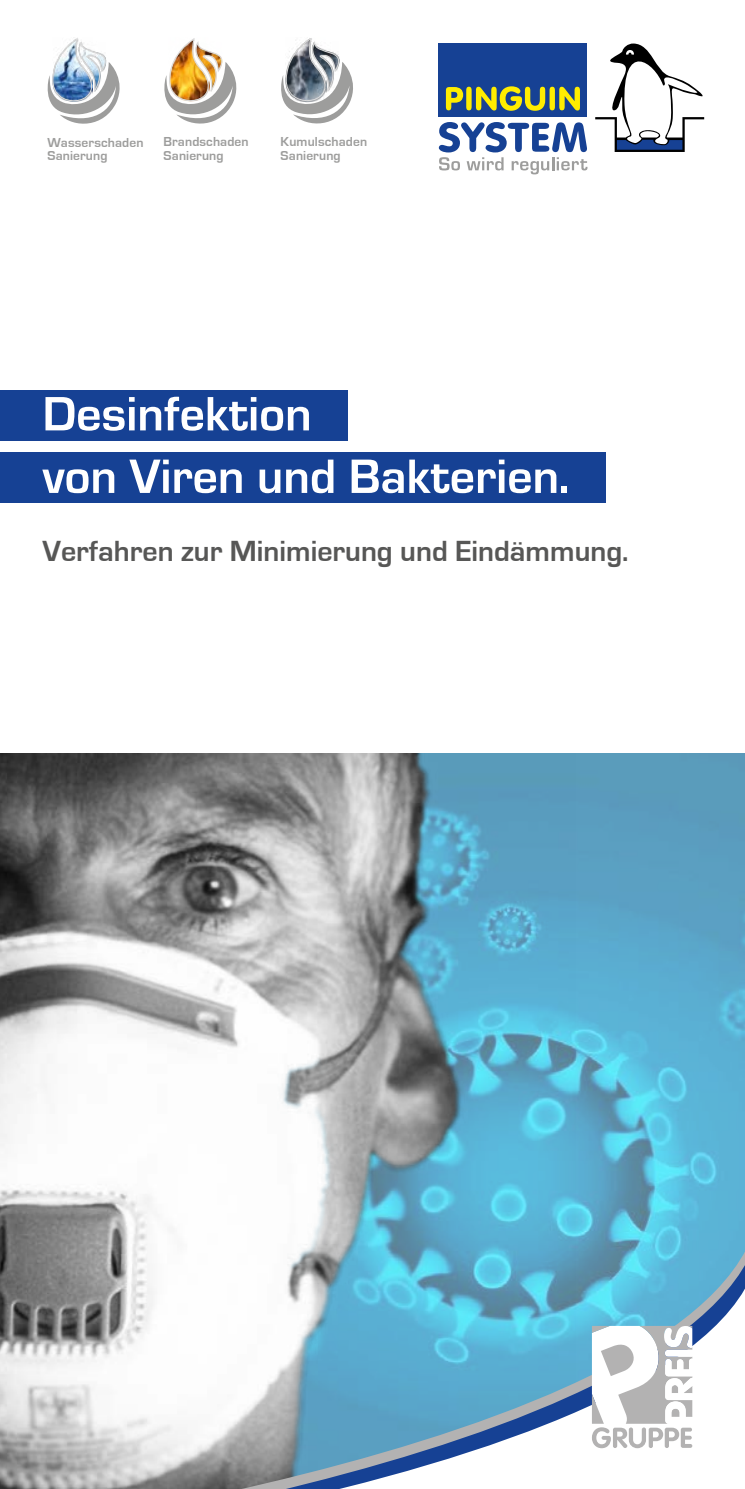
<style>
.page{position:relative;width:745px;height:1489px;background:#fff}
.page>*{position:absolute;margin:0;border:0;box-sizing:border-box;transform-origin:0 0}
.t1{font:700 50px/62.5px "Eurostile";color:#fff}
.t2{font:700 30px "Eurostile";color:#575756}
.t3{font:700 13.5px/13.2px "Eurostile";letter-spacing:.01em;color:#9d9d9c}
</style>
<div class="page">
<img style="left:575px;top:754px;width:169px;height:438px">
<div style="left:438px;top:43px;width:148px;height:74px;background:#164194"></div>
<svg style="left:445px;top:86px;width:134px;height:25px"></svg>
<svg style="left:595px;top:43px;width:108px;height:109px"></svg>
<svg style="left:438px;top:122px;width:149px;height:52px"></svg>
<img style="left:47px;top:38px;width:73px;height:86px">
<svg style="left:281px;top:38px;width:72px;height:86px"></svg>
<img style="left:164px;top:38px;width:73px;height:86px">
<div style="left:0;top:390px;width:347px;height:50px;background:#164194"></div>
<div style="left:0;top:452px;width:605px;height:51px;background:#164194"></div>
<img style="left:0;top:754px;width:575px;height:438px">
<svg style="left:0;top:1192px;width:744px;height:10px"></svg>
<svg style="left:0;top:1202px;width:744px;height:30px"></svg>
<svg style="left:0;top:1232px;width:744px;height:256px"></svg>
<svg style="left:591px;top:1325px;width:100px;height:122px"></svg>
<p class="t3" style="left:47px;top:136px;width:97px">Wasserschaden<br>Sanierung</p>
<p class="t3" style="left:163px;top:136px;width:87px">Brandschaden<br>Sanierung</p>
<p class="t3" style="left:280px;top:135px;width:88px">Kumulschaden<br>Sanierung</p>
<h1 class="t1" style="left:43px;top:383px;width:528px">Desinfektion<br>von Viren und Bakterien.</h1>
<h2 class="t2" style="left:43px;top:535px;width:587px">Verfahren zur Minimierung und Eindämmung.</h2>
</div>
